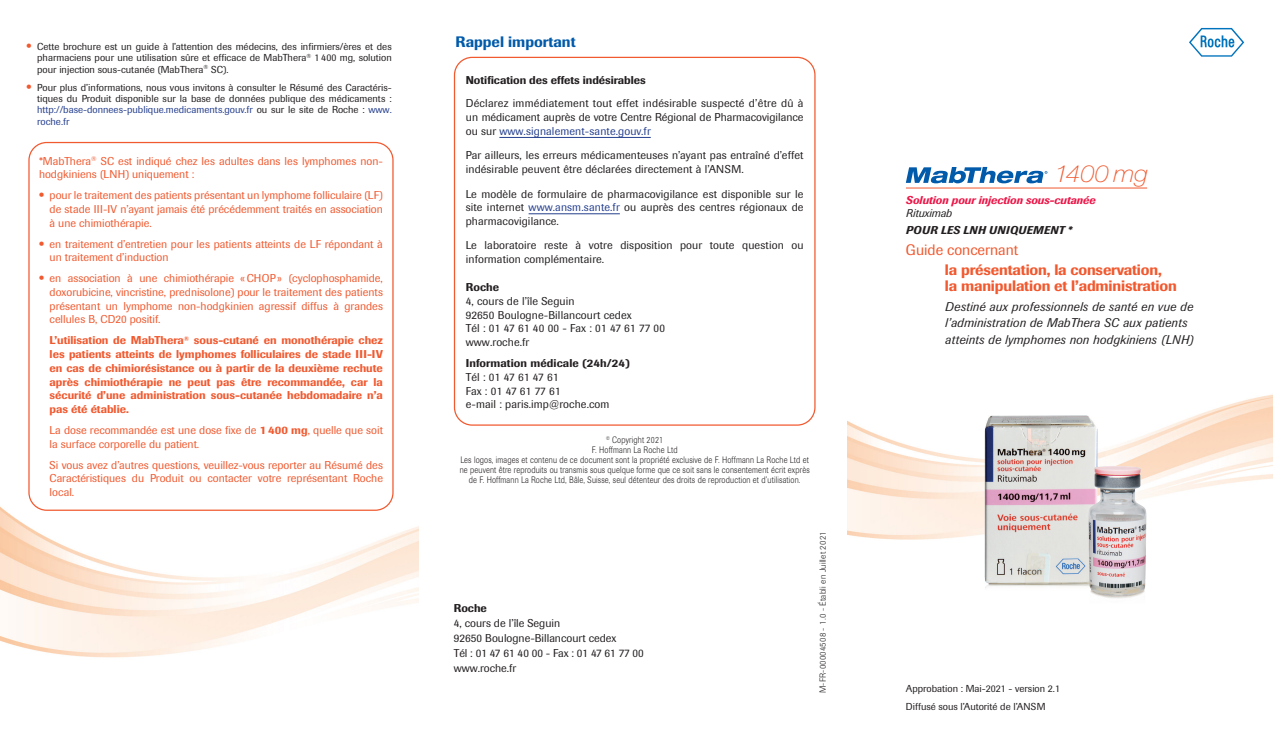
<style>
.page{position:relative;width:1273px;height:745px;background:#fff}
.page>*{position:absolute;margin:0;border:0;box-sizing:border-box;transform-origin:0 0}
.t1{font:italic 100 23.75px "Helvetica Neue LT Pro";color:#f1592f;scale:1.09 1}
.t2{font:500 15px "Imago";letter-spacing:-.01em;color:#f1592f}
.t3{font:500 15px "Imago";color:#015aaa}
.t4{font:15px "Imago";color:#f1592f}
.t5{font:italic 12.5px/16.2px "Imago";letter-spacing:.02em;color:#231f20}
.t6{font:11.25px/13.8px "Imago";color:#f1592f}
.t7{font:11.25px/13.8px "Imago";letter-spacing:.01em;color:#231f20;text-align:justify}
.t8{font:500 11.25px/13.8px "Imago";color:#f1592f;text-align:justify}
.t9{font:500 11.25px "Imago";color:#231f20}
.t10{font:italic 500 11.25px "Imago";color:#ed1749}
.t11{font:11.25px "Imago";letter-spacing:-.01em;color:#231f20}
.t12{font:italic 500 11.25px "Imago";letter-spacing:.02em;color:#231f20}
.t13{font:italic 11.25px "Imago";color:#231f20}
.t14{font:10px/11.2px "Imago";color:#231f20;text-align:justify}
.t15{font:300 9.25px/10px "Imago";letter-spacing:.02em;color:#231f20;text-align:center;scale:.87 1}
.t16{font:300 8.75px "Imago";letter-spacing:.02em;color:#231f20}
.s1{font-weight:500;font-size:15px;color:#f1592f}
.s2{color:#253f8e}
.s3{font-weight:500;font-size:15px}
.s4{font-weight:500}
</style>
<div class="page">
<img style="left:0;top:482px;width:418px;height:176px">
<img style="left:847px;top:394px;width:425px;height:146px">
<img style="left:976px;top:394px;width:176px;height:204px">
<svg style="left:905px;top:167px;width:142px;height:16px"></svg>
<hr style="left:905px;top:187px;width:241px;height:1px;background:#f1592f">
<hr style="left:499px;top:137px;width:151px;height:1px;background:#253f8e">
<hr style="left:528px;top:213px;width:91px;height:1px;background:#253f8e">
<div style="left:454px;top:57px;width:361px;height:368px;border:1px solid #f1592f;border-radius:18px"></div>
<div style="left:29px;top:142px;width:364px;height:368px;background:#fff;border-radius:18px"></div>
<div style="left:28px;top:142px;width:365px;height:368px;border:1px solid #f1592f;border-radius:18px"></div>
<svg style="left:1189px;top:28px;width:54px;height:29px"></svg>
<p class="t14" style="left:37px;top:41px;width:356px;text-indent:-11px"><span class="s1">•</span> Cette brochure est un guide à l’attention des médecins, des infirmiers/ères et des pharmaciens pour une utilisation sûre et efficace de MabThera<sup>®</sup> 1 400 mg, solution pour injection sous-cutanée (MabThera<sup>®</sup> SC).</p>
<p class="t14" style="left:37px;top:82px;width:356px;text-indent:-11px"><span class="s1">•</span> Pour plus d’informations, nous vous invitons à consulter le Résumé des Caractéris&shy;tiques du Produit disponible sur la base de données publique des médicaments : <span class="s2">http://base-donnees-publique.medicaments.gouv.fr</span> ou sur le site de Roche : <span class="s2">www. roche.fr</span></p>
<p class="t6" style="left:39px;top:154px;width:345px">*MabThera<sup>®</sup> SC est indiqué chez les adultes dans les lymphomes non&shy;hodgkiniens (LNH) uniquement :</p>
<p class="t6" style="left:50px;top:188px;width:335px;text-align:justify;text-indent:-11px"><span class="s3">•</span> pour le traitement des patients présentant un lymphome folliculaire (LF) de stade III-IV n’ayant jamais été précédemment traités en association à une chimiothérapie.</p>
<p class="t6" style="left:50px;top:237px;width:335px;text-indent:-11px"><span class="s3">•</span> en traitement d’entretien pour les patients atteints de LF répondant à un traitement d’induction</p>
<p class="t6" style="left:50px;top:271px;width:335px;text-align:justify;text-indent:-11px"><span class="s3">•</span> en association à une chimiothérapie « CHOP » (cyclophosphamide, doxorubicine, vincristine, prednisolone) pour le traitement des patients présentant un lymphome non-hodgkinien agressif diffus à grandes cellules B, CD20 positif.</p>
<p class="t8" style="left:50px;top:333px;width:335px">L’utilisation de MabThera<sup>®</sup> sous-cutané en monothérapie chez les patients atteints de lymphomes folliculaires de stade III-IV en cas de chimiorésistance ou à partir de la deuxième rechute après chimiothérapie ne peut pas être recommandée, car la sécurité d’une administration sous-cutanée hebdomadaire n’a pas été établie.</p>
<p class="t6" style="left:50px;top:423px;width:335px">La dose recommandée est une dose fixe de <span class="s4">1 400 mg</span>, quelle que soit la surface corporelle du patient.</p>
<p class="t6" style="left:50px;top:457px;width:335px;text-align:justify">Si vous avez d’autres questions, veuillez-vous reporter au Résumé des Caractéristiques du Produit ou contacter votre représentant Roche local.</p>
<p class="t3" style="left:455px;top:33px;width:121px">Rappel important</p>
<p class="t9" style="left:465px;top:73px;width:181px">Notification des effets indésirables</p>
<p class="t7" style="left:465px;top:97px;width:339px">Déclarez immédiatement tout effet indésirable suspecté d’être dû à un médicament auprès de votre Centre Régional de Pharmacovigilance ou sur <span class="s2">www.signalement-sante.gouv.fr</span></p>
<p class="t7" style="left:465px;top:148px;width:339px">Par ailleurs, les erreurs médicamenteuses n’ayant pas entraîné d’effet indésirable peuvent être déclarées directement à l’ANSM.</p>
<p class="t7" style="left:465px;top:187px;width:339px">Le modèle de formulaire de pharmacovigilance est disponible sur le site internet <span class="s2">www.ansm.sante.fr</span> ou auprès des centres régionaux de pharmacovigilance.</p>
<p class="t7" style="left:465px;top:238px;width:339px">Le laboratoire reste à votre disposition pour toute question ou information complémentaire.</p>
<p class="t9" style="left:465px;top:280px;width:35px">Roche</p>
<p class="t7" style="left:465px;top:294px;width:110px">4, cours de l’île Seguin</p>
<p class="t7" style="left:465px;top:308px;width:167px">92650 Boulogne-Billancourt cedex</p>
<p class="t7" style="left:465px;top:321px;width:201px">Tél : 01 47 61 40 00 - Fax : 01 47 61 77 00</p>
<p class="t7" style="left:465px;top:335px;width:65px">www.roche.fr</p>
<p class="t9" style="left:465px;top:356px;width:166px">Information médicale (24h/24)</p>
<p class="t7" style="left:465px;top:370px;width:94px">Tél : 01 47 61 47 61</p>
<p class="t7" style="left:465px;top:383px;width:96px">Fax : 01 47 61 77 61</p>
<p class="t7" style="left:465px;top:397px;width:145px">e-mail : paris.imp@roche.com</p>
<p class="t15" style="left:606px;top:435px;width:67px"><sup>©</sup> Copyright 2021</p>
<p class="t15" style="left:591px;top:445px;width:100px">F. Hoffmann La Roche Ltd</p>
<p class="t15" style="left:459px;top:455px;width:403px">Les logos, images et contenu de ce document sont la propriété exclusive de F. Hoffmann La Roche Ltd et ne peuvent être reproduits ou transmis sous quelque forme que ce soit sans le consentement écrit exprès de F. Hoffmann La Roche Ltd, Bâle, Suisse, seul détenteur des droits de reproduction et d’utilisation.</p>
<p class="t9" style="left:454px;top:601px;width:35px">Roche</p>
<p class="t7" style="left:454px;top:616px;width:108px">4, cours de l’île Seguin</p>
<p class="t7" style="left:454px;top:631px;width:164px">92650 Boulogne-Billancourt cedex</p>
<p class="t11" style="left:454px;top:646px;width:191px">Tél : 01 47 61 40 00 - Fax : 01 47 61 77 00</p>
<p class="t7" style="left:454px;top:661px;width:64px">www.roche.fr</p>
<p class="t16" style="left:817px;top:692px;width:163px;rotate:-90deg">M-FR-00004508 - 1.0 - Établi en Juillet 2021</p>
<p class="t1" style="left:1054px;top:160px;width:87px">1400 mg</p>
<p class="t10" style="left:905px;top:193px;width:191px">Solution pour injection sous-cutanée</p>
<p class="t13" style="left:905px;top:206px;width:47px">Rituximab</p>
<p class="t12" style="left:905px;top:223px;width:167px">POUR LES LNH UNIQUEMENT *</p>
<p class="t4" style="left:905px;top:241px;width:114px">Guide concernant</p>
<p class="t2" style="left:944px;top:260px;width:218px">la présentation, la conservation,</p>
<p class="t2" style="left:944px;top:277px;width:233px">la manipulation et l’administration</p>
<p class="t5" style="left:944px;top:298px;width:250px">Destiné aux professionnels de santé en vue de l’administration de MabThera SC aux patients atteints de lymphomes non hodgkiniens (LNH)</p>
<p class="t14" style="left:905px;top:682px;width:155px">Approbation : Mai-2021 - version 2.1</p>
<p class="t14" style="left:905px;top:700px;width:141px">Diffusé sous l’Autorité de l’ANSM</p>
</div>
